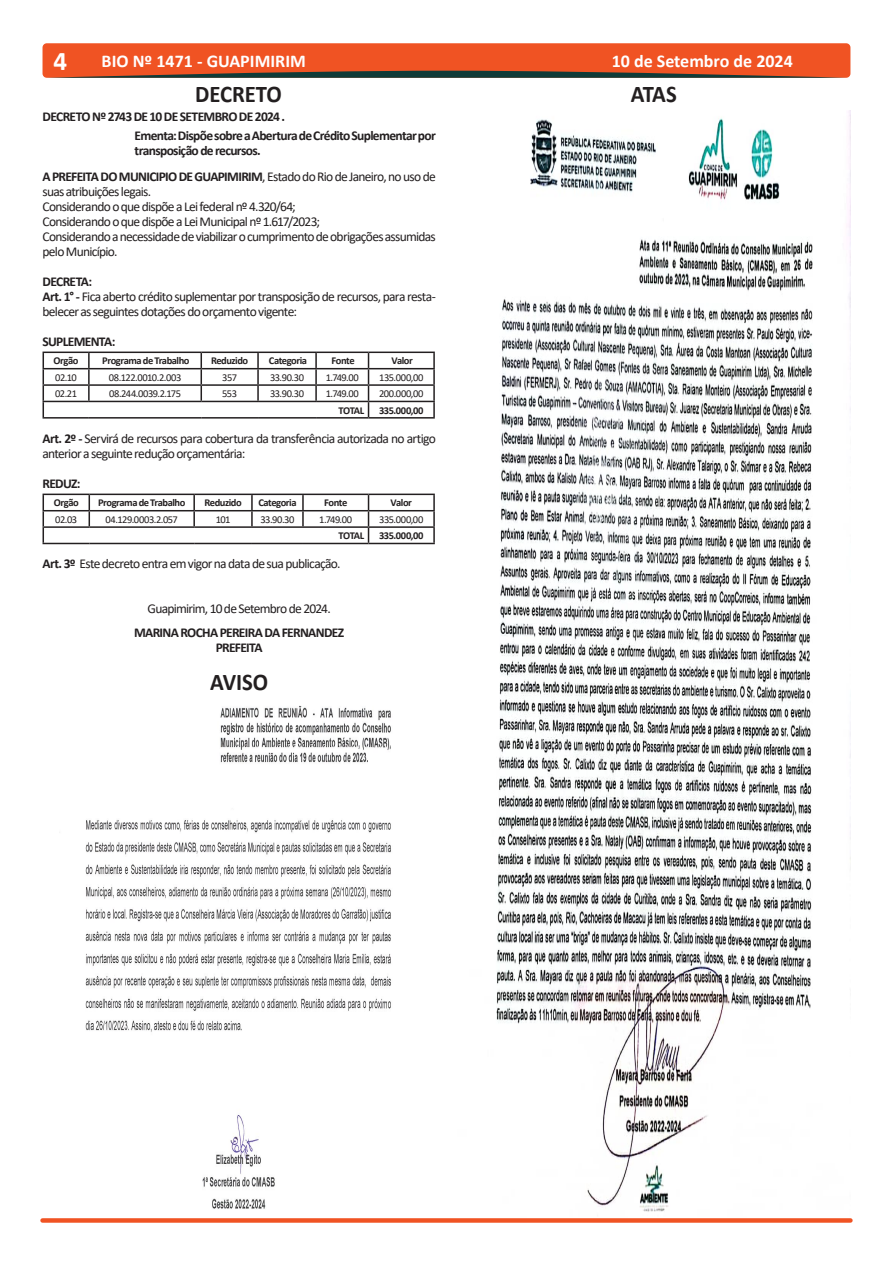
<style>
.page{position:relative;width:893px;height:1263px;background:#fff}
.page>*{position:absolute;margin:0;border:0;box-sizing:border-box;transform-origin:0 0}
.t1{font:700 27px "Calibri";color:#fff}
.t2{font:700 24px "Calibri";color:#231f20;scale:.95 1}
.t3{font:700 18px "Calibri";color:#fff}
.Padrão_Oficial{font:13.5px/15px "Calibri";letter-spacing:-.055em;color:#231f20}
.Padrão_Oficial-2{font:700 13.5px/15px "Calibri";letter-spacing:-.05em;color:#231f20}
.Padrão_Oficial-3{font:10.5px "Calibri";letter-spacing:-.045em;color:#231f20}
.Padrão_Oficial-4{font:700 10.5px "Calibri";letter-spacing:-.045em;color:#231f20}
.s1{font-weight:700}
</style>
<div class="page">
<hr style="left:43px;top:352px;width:46px;height:1px;background:#231f20">
<hr style="left:89px;top:352px;width:112px;height:1px;background:#231f20">
<hr style="left:201px;top:352px;width:57px;height:1px;background:#231f20">
<hr style="left:258px;top:352px;width:58px;height:1px;background:#231f20">
<hr style="left:316px;top:352px;width:53px;height:1px;background:#231f20">
<hr style="left:369px;top:352px;width:66px;height:1px;background:#231f20">
<hr style="left:43px;top:368px;width:46px;height:1px;background:#231f20">
<hr style="left:89px;top:368px;width:112px;height:1px;background:#231f20">
<hr style="left:201px;top:368px;width:57px;height:1px;background:#231f20">
<hr style="left:258px;top:368px;width:58px;height:1px;background:#231f20">
<hr style="left:316px;top:368px;width:53px;height:1px;background:#231f20">
<hr style="left:369px;top:368px;width:66px;height:1px;background:#231f20">
<hr style="left:43px;top:384px;width:46px;height:2px;background:#231f20">
<hr style="left:89px;top:384px;width:112px;height:2px;background:#231f20">
<svg style="left:88px;top:353px;width:2px;height:48px"></svg>
<hr style="left:201px;top:384px;width:57px;height:2px;background:#231f20">
<svg style="left:201px;top:353px;width:1px;height:48px"></svg>
<hr style="left:258px;top:384px;width:58px;height:2px;background:#231f20">
<svg style="left:257px;top:353px;width:2px;height:48px"></svg>
<hr style="left:316px;top:384px;width:53px;height:2px;background:#231f20">
<svg style="left:315px;top:353px;width:2px;height:48px"></svg>
<hr style="left:369px;top:384px;width:66px;height:2px;background:#231f20">
<hr style="left:43px;top:401px;width:46px;height:1px;background:#231f20">
<svg style="left:43px;top:353px;width:1px;height:64px"></svg>
<hr style="left:89px;top:401px;width:112px;height:1px;background:#231f20">
<hr style="left:201px;top:401px;width:57px;height:1px;background:#231f20">
<hr style="left:258px;top:401px;width:58px;height:1px;background:#231f20">
<hr style="left:316px;top:401px;width:53px;height:1px;background:#231f20">
<hr style="left:369px;top:401px;width:66px;height:1px;background:#231f20">
<svg style="left:368px;top:353px;width:1px;height:64px"></svg>
<svg style="left:433px;top:353px;width:2px;height:64px"></svg>
<hr style="left:43px;top:417px;width:46px;height:2px;background:#231f20">
<hr style="left:89px;top:417px;width:112px;height:2px;background:#231f20">
<hr style="left:201px;top:417px;width:57px;height:2px;background:#231f20">
<hr style="left:258px;top:417px;width:58px;height:2px;background:#231f20">
<hr style="left:316px;top:417px;width:53px;height:2px;background:#231f20">
<hr style="left:369px;top:417px;width:66px;height:2px;background:#231f20">
<hr style="left:43px;top:494px;width:46px;height:1px;background:#231f20">
<hr style="left:89px;top:494px;width:105px;height:1px;background:#231f20">
<hr style="left:194px;top:494px;width:58px;height:1px;background:#231f20">
<hr style="left:252px;top:494px;width:51px;height:1px;background:#231f20">
<hr style="left:303px;top:494px;width:66px;height:1px;background:#231f20">
<hr style="left:369px;top:494px;width:66px;height:1px;background:#231f20">
<hr style="left:43px;top:510px;width:46px;height:1px;background:#231f20">
<hr style="left:89px;top:510px;width:105px;height:1px;background:#231f20">
<svg style="left:89px;top:495px;width:1px;height:31px"></svg>
<hr style="left:194px;top:510px;width:58px;height:1px;background:#231f20">
<svg style="left:193px;top:495px;width:2px;height:31px"></svg>
<hr style="left:252px;top:510px;width:51px;height:1px;background:#231f20">
<svg style="left:251px;top:495px;width:2px;height:31px"></svg>
<hr style="left:303px;top:510px;width:66px;height:1px;background:#231f20">
<svg style="left:302px;top:495px;width:2px;height:31px"></svg>
<hr style="left:369px;top:510px;width:66px;height:1px;background:#231f20">
<hr style="left:43px;top:526px;width:46px;height:2px;background:#231f20">
<svg style="left:43px;top:495px;width:1px;height:48px"></svg>
<hr style="left:89px;top:526px;width:105px;height:2px;background:#231f20">
<hr style="left:194px;top:526px;width:58px;height:2px;background:#231f20">
<hr style="left:252px;top:526px;width:51px;height:2px;background:#231f20">
<hr style="left:303px;top:526px;width:66px;height:2px;background:#231f20">
<hr style="left:369px;top:526px;width:66px;height:2px;background:#231f20">
<svg style="left:368px;top:495px;width:1px;height:48px"></svg>
<svg style="left:433px;top:495px;width:2px;height:48px"></svg>
<hr style="left:43px;top:543px;width:46px;height:1px;background:#231f20">
<hr style="left:89px;top:543px;width:105px;height:1px;background:#231f20">
<hr style="left:194px;top:543px;width:58px;height:1px;background:#231f20">
<hr style="left:252px;top:543px;width:51px;height:1px;background:#231f20">
<hr style="left:303px;top:543px;width:66px;height:1px;background:#231f20">
<hr style="left:369px;top:543px;width:66px;height:1px;background:#231f20">
<img style="left:85px;top:705px;width:306px;height:504px">
<img style="left:496px;top:110px;width:354px;height:1102px">
<div style="left:43px;top:43px;width:807px;height:35px;background:#f05323;border-radius:4px"></div>
<svg style="left:46px;top:71px;width:800px;height:7px"></svg>
<div style="left:43px;top:1218px;width:807px;height:5px;background:#f05323"></div>
<h1 class="t1" style="left:54px;top:42px;width:15px">4</h1>
<h3 class="t3" style="left:102px;top:48px;width:206px">BIO Nº 1471 - GUAPIMIRIM</h3>
<h3 class="t3" style="left:612px;top:48px;width:183px">10 de Setembro de 2024</h3>
<p class="t2" style="left:195px;top:77px;width:93px">DECRETO</p>
<p class="Padrão_Oficial-2" style="left:135px;top:128px;width:303px">Ementa: Dispõe sobre a Abertura de Crédito Suplementar por transposição de recursos.</p>
<p class="Padrão_Oficial-2" style="left:43px;top:108px;width:244px">DECRETO Nº 2743 DE 10 DE SETEMBRO DE 2024 .</p>
<p class="Padrão_Oficial" style="left:43px;top:168px;width:395px"><span class="s1">A PREFEITA DO MUNICIPIO DE GUAPIMIRIM</span>, Estado do Rio de Janeiro, no uso de suas atribuições legais.</p>
<p class="Padrão_Oficial" style="left:43px;top:198px;width:255px">Considerando o que dispõe a Lei federal nº 4.320/64;</p>
<p class="Padrão_Oficial" style="left:43px;top:213px;width:279px">Considerando o que dispõe a Lei Municipal nº 1.617/2023;</p>
<p class="Padrão_Oficial" style="left:43px;top:228px;width:395px">Considerando a necessidade de viabilizar o cumprimento de obrigações assumidas pelo Município.</p>
<p class="Padrão_Oficial-2" style="left:43px;top:273px;width:51px">DECRETA:</p>
<p class="Padrão_Oficial" style="left:43px;top:288px;width:395px"><span class="s1">Art. 1° -</span> Fica aberto crédito suplementar por transposição de recursos, para resta&shy;belecer as seguintes dotações do orçamento vigente:</p>
<p class="Padrão_Oficial-2" style="left:43px;top:333px;width:74px">SUPLEMENTA:</p>
<p class="Padrão_Oficial-4" style="left:54px;top:353px;width:26px">Orgão</p>
<p class="Padrão_Oficial-4" style="left:102px;top:353px;width:89px">Programa de Trabalho</p>
<p class="Padrão_Oficial-4" style="left:211px;top:353px;width:39px">Reduzido</p>
<p class="Padrão_Oficial-4" style="left:269px;top:353px;width:40px">Categoria</p>
<p class="Padrão_Oficial-4" style="left:332px;top:353px;width:25px">Fonte</p>
<p class="Padrão_Oficial-4" style="left:391px;top:353px;width:23px">Valor</p>
<p class="Padrão_Oficial-3" style="left:55px;top:370px;width:23px">02.10</p>
<p class="Padrão_Oficial-3" style="left:109px;top:370px;width:74px">08.122.0010.2.003</p>
<p class="Padrão_Oficial-3" style="left:222px;top:370px;width:16px">357</p>
<p class="Padrão_Oficial-3" style="left:270px;top:370px;width:36px">33.90.30</p>
<p class="Padrão_Oficial-3" style="left:326px;top:370px;width:35px">1.749.00</p>
<p class="Padrão_Oficial-3" style="left:379px;top:370px;width:46px">135.000,00</p>
<p class="Padrão_Oficial-3" style="left:55px;top:386px;width:23px">02.21</p>
<p class="Padrão_Oficial-3" style="left:109px;top:386px;width:74px">08.244.0039.2.175</p>
<p class="Padrão_Oficial-3" style="left:222px;top:386px;width:16px">553</p>
<p class="Padrão_Oficial-3" style="left:270px;top:386px;width:36px">33.90.30</p>
<p class="Padrão_Oficial-3" style="left:326px;top:386px;width:35px">1.749.00</p>
<p class="Padrão_Oficial-3" style="left:379px;top:386px;width:46px">200.000,00</p>
<p class="Padrão_Oficial-4" style="left:338px;top:403px;width:27px">TOTAL</p>
<p class="Padrão_Oficial-4" style="left:379px;top:403px;width:46px">335.000,00</p>
<p class="Padrão_Oficial" style="left:43px;top:430px;width:395px"><span class="s1">Art. 2º -</span> Servirá de recursos para cobertura da transferência autorizada no artigo anterior a seguinte redução orçamentária:</p>
<p class="Padrão_Oficial-2" style="left:43px;top:475px;width:40px">REDUZ:</p>
<p class="Padrão_Oficial-4" style="left:54px;top:495px;width:26px">Orgão</p>
<p class="Padrão_Oficial-4" style="left:98px;top:495px;width:89px">Programa de Trabalho</p>
<p class="Padrão_Oficial-4" style="left:204px;top:495px;width:39px">Reduzido</p>
<p class="Padrão_Oficial-4" style="left:258px;top:495px;width:40px">Categoria</p>
<p class="Padrão_Oficial-4" style="left:324px;top:495px;width:25px">Fonte</p>
<p class="Padrão_Oficial-4" style="left:391px;top:495px;width:23px">Valor</p>
<p class="Padrão_Oficial-3" style="left:55px;top:512px;width:23px">02.03</p>
<p class="Padrão_Oficial-3" style="left:106px;top:512px;width:74px">04.129.0003.2.057</p>
<p class="Padrão_Oficial-3" style="left:216px;top:512px;width:16px">101</p>
<p class="Padrão_Oficial-3" style="left:260px;top:512px;width:36px">33.90.30</p>
<p class="Padrão_Oficial-3" style="left:319px;top:512px;width:35px">1.749.00</p>
<p class="Padrão_Oficial-3" style="left:379px;top:512px;width:46px">335.000,00</p>
<p class="Padrão_Oficial-4" style="left:338px;top:528px;width:27px">TOTAL</p>
<p class="Padrão_Oficial-4" style="left:379px;top:528px;width:46px">335.000,00</p>
<p class="Padrão_Oficial" style="left:43px;top:556px;width:300px"><span class="s1">Art. 3º</span> Este decreto entra em vigor na data de sua publicação.</p>
<p class="Padrão_Oficial" style="left:148px;top:601px;width:185px">Guapimirim, 10 de Setembro de 2024.</p>
<p class="Padrão_Oficial-2" style="left:134px;top:625px;width:212px">MARINA ROCHA PEREIRA DA FERNANDEZ</p>
<p class="Padrão_Oficial-2" style="left:216px;top:640px;width:48px">PREFEITA</p>
<p class="t2" style="left:210px;top:665px;width:63px">AVISO</p>
<p class="t2" style="left:631px;top:77px;width:50px">ATAS</p>
</div>
